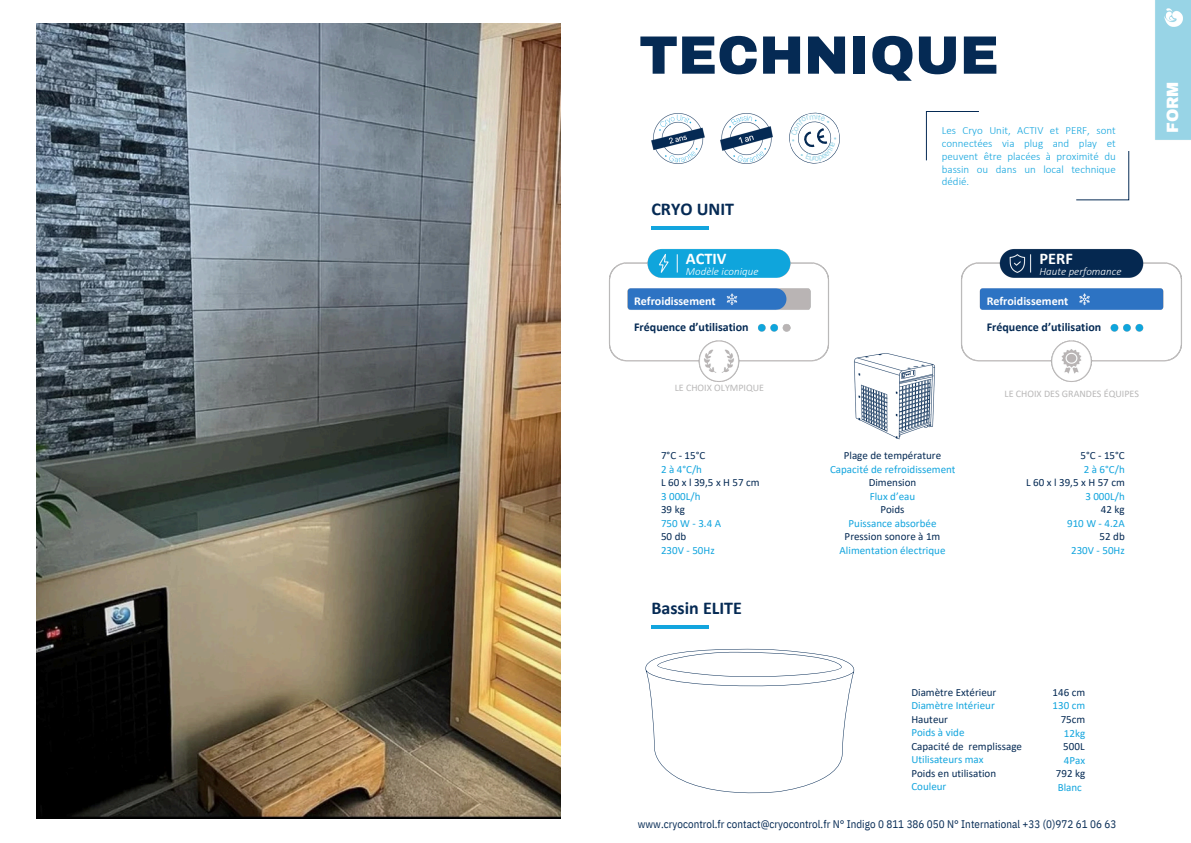
<style>
.page{position:relative;width:1191px;height:843px;background:#fff}
.page>*{position:absolute;margin:0;border:0;box-sizing:border-box;transform-origin:0 0}
.t1{font:900 54px "Archivo";color:#052a54}
.t2{font:700 18px "Calibri";color:#052a54}
.t3{font:700 16.3px "Calibri";color:#fff}
.t4{font:900 16px "Archivo";color:#fff}
.t5{font:700 12px/26.2px "Calibri";color:#052a54}
.t6{font:11px/13.5px "Calibri";color:#13a5de}
.t7{font:11px/13.5px "Calibri";color:#052a54}
.t8{font:300 11px/12.8px "Calibri";color:#13a5de;text-align:justify}
.t9{font:11px "IBM Plex Sans Cond";letter-spacing:.005em;color:#052a54}
.t10{font:italic 300 11px "Calibri";color:#fff}
.t11{font:10px "Calibri";color:#b9b8b8}
.t12{font:8.1px "IBM Plex Sans";color:#98d4e6}
.s1{color:#fff}
.s2{color:#052a54}
.s3{color:#13a5de}
</style>
<div class="page">
<hr style="left:651px;top:226px;width:58px;height:3px;background:#13a5de">
<hr style="left:651px;top:625px;width:58px;height:3px;background:#13a5de">
<img style="left:651px;top:113px;width:54px;height:51px">
<img style="left:720px;top:113px;width:53px;height:51px">
<img style="left:609px;top:249px;width:220px;height:133px">
<svg style="left:645px;top:648px;width:209px;height:145px"></svg>
<img style="left:854px;top:353px;width:81px;height:87px">
<svg style="left:925px;top:111px;width:53px;height:49px"></svg>
<svg style="left:1076px;top:151px;width:53px;height:49px"></svg>
<img style="left:961px;top:249px;width:221px;height:133px">
<img style="left:1155px;top:0;width:35px;height:140px">
<img style="left:36px;top:23px;width:524px;height:794px">
<svg style="left:789px;top:112px;width:51px;height:52px"></svg>
<p class="t1" style="left:639px;top:26px;width:361px">TECHNIQUE</p>
<h6 class="t2" style="left:651px;top:202px;width:84px">CRYO UNIT</h6>
<p class="t12" style="left:787px;top:141px;width:5px;rotate:-90deg">•</p>
<p class="t8" style="left:941px;top:125px;width:175px">Les Cryo Unit, ACTIV et PERF, sont connectées via plug and play et peuvent être placées à proximité du bassin ou dans un local technique dédié.</p>
<h3 class="t3" style="left:685px;top:251px;width:42px">ACTIV</h3>
<h6 class="t3" style="left:1039px;top:251px;width:35px">PERF</h6>
<p class="t10" style="left:685px;top:266px;width:74px">Modèle iconique</p>
<h6 class="t10" style="left:1039px;top:266px;width:84px">Haute perfomance</h6>
<p class="t5" style="left:634px;top:289px;width:116px"><span class="s1">Refroidissement<br></span>Fréquence d’utilisation</p>
<h6 class="t5" style="left:986px;top:289px;width:116px"><span class="s1">Refroidissement<br></span>Fréquence d’utilisation</h6>
<h6 class="t11" style="left:674px;top:383px;width:91px">LE CHOIX OLYMPIQUE</h6>
<h4 class="t6" style="left:661px;top:449px;width:100px"><span class="s2">7°C - 15°C<br></span>2 à 4°C/h<br><span class="s2">L60xl39,5xH57cm<br></span>3 000L/h<br><span class="s2">39 kg<br></span>750 W - 3.4 A<br><span class="s2">50 db<br></span>230V - 50Hz</h4>
<h2 class="t2" style="left:651px;top:600px;width:92px">Bassin ELITE</h2>
<h2 class="t6" style="left:829px;top:449px;width:127px;text-align:center"><span class="s2">Plage de température<br></span>Capacité de refroidissement<br><span class="s2">Dimension<br></span>Flux d’eau<br><span class="s2">Poids<br></span>Puissance absorbée<br><span class="s2">Pression sonore à 1m<br></span>Alimentation électrique</h2>
<h5 class="t11" style="left:1004px;top:389px;width:136px">LE CHOIX DES GRANDES ÉQUIPES</h5>
<h6 class="t6" style="left:1026px;top:449px;width:100px;text-align:right"><span class="s2">5°C - 15°C<br></span>2 à 6°C/h<br><span class="s2">L60xl39,5xH57cm<br></span>3 000L/h<br><span class="s2">42 kg<br></span>910 W - 4.2A<br><span class="s2">52 db<br></span>230V - 50Hz</h6>
<h6 class="t4" style="left:1163px;top:133px;width:53px;rotate:-90deg">FORM</h6>
<h6 class="t7" style="left:911px;top:686px;width:112px">Diamètre Extérieur<br><span class="s3">Diamètre Intérieur<br></span>Hauteur<br><span class="s3">Poids à vide<br></span>Capacité de remplissage<br><span class="s3">Utilisateurs max<br></span>Poids en utilisation<br><span class="s3">Couleur</span></h6>
<h5 class="t7" style="left:1052px;top:686px;width:34px;text-align:right">146 cm<br><span class="s3">130 cm<br></span>75cm<br><span class="s3">12kg<br></span>500L<br><span class="s3">4Pax<br></span>792 kg</h5>
<p class="t6" style="left:1057px;top:780px;width:26px">Blanc</p>
<h2 class="t9" style="left:637px;top:816px;width:480px">www.cryocontrol.fr contact@cryocontrol.fr N° Indigo 0 811 386 050 N° International +33 (0)972 61 06 63</h2>
</div>
